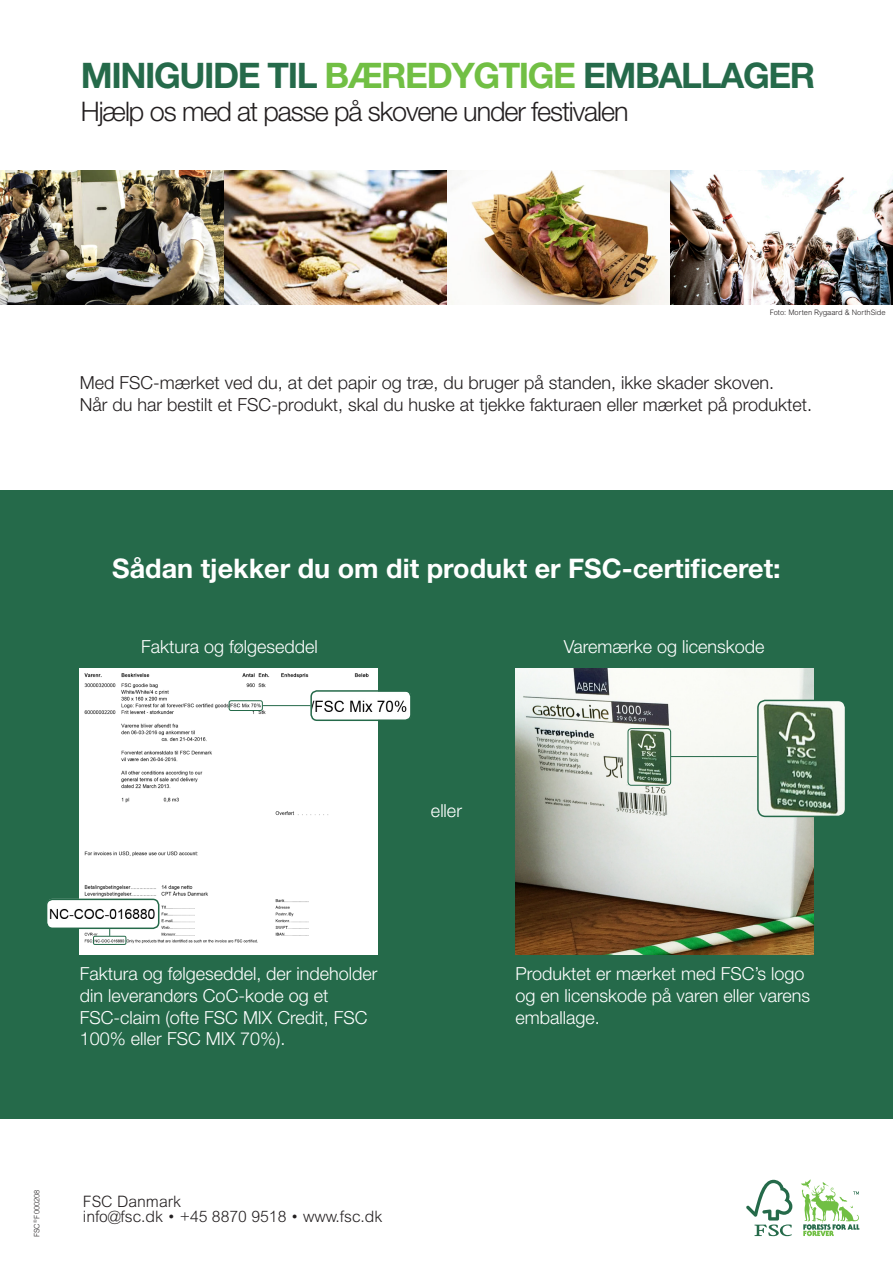
<style>
.page{position:relative;width:893px;height:1263px;background:#fff}
.page>*{position:absolute;margin:0;border:0;box-sizing:border-box;transform-origin:0 0}
.t1{font:700 35.25px "Helvetica Neue LT Std";letter-spacing:-.04em;color:#256a4a}
.brødtekst{font:700 27px "Helvetica Neue LT Std";color:#fff}
.t2{font:300 27px "Helvetica Neue LT Std";letter-spacing:-.04em;color:#231f20}
.brødtekst-2{font:300 18px/21.6px "Helvetica Neue LT Std";color:#fff}
.Paragraph_Style_1{font:300 18px "Helvetica Neue LT Std";color:#231f20}
.t3{font:300 15.75px "Arial MT Std";color:#231f20}
.t4{font:300 7.5px "Arial MT Std";color:#231f20}
.s1{color:#71bf44}
</style>
<div class="page">
<svg style="left:746px;top:1180px;width:46px;height:56px"></svg>
<svg style="left:801px;top:1179px;width:58px;height:57px"></svg>
<div style="left:0;top:490px;width:893px;height:628px;background:#256a4a"></div>
<img style="left:80px;top:668px;width:298px;height:286px">
<div style="left:229px;top:700px;width:34px;height:11px;border:1px solid #256a4a;border-radius:2px"></div>
<img style="left:311px;top:691px;width:98px;height:29px">
<div style="left:310px;top:690px;width:102px;height:31px;border:2px solid #256a4a;border-radius:6px"></div>
<div style="left:93px;top:936px;width:33px;height:9px;border:1px solid #256a4a"></div>
<img style="left:49px;top:899px;width:110px;height:29px">
<div style="left:46px;top:899px;width:113px;height:30px;border:2px solid #256a4a;border-radius:6px"></div>
<hr style="left:263px;top:705px;width:47px;height:1px;background:#256a4a">
<img style="left:515px;top:668px;width:298px;height:286px">
<img style="left:758px;top:700px;width:85px;height:116px">
<div style="left:757px;top:700px;width:89px;height:117px;border:2px solid #256a4a;border-radius:8px"></div>
<div style="left:628px;top:728px;width:43px;height:58px;border:1px solid #256a4a;border-radius:3px"></div>
<hr style="left:671px;top:756px;width:86px;height:1px;background:#256a4a">
<img style="left:0;top:170px;width:893px;height:135px">
<p class="t1" style="left:81px;top:54px;width:736px">MINIGUIDE TIL <span class="s1">BÆREDYGTIGE</span> EMBALLAGER</p>
<p class="t2" style="left:81px;top:95px;width:549px">Hjælp os med at passe på skovene under festivalen</p>
<p class="t4" style="left:770px;top:309px;width:117px">Foto: Morten Rygaard &amp; NorthSide</p>
<p class="Paragraph_Style_1" style="left:80px;top:371px;width:696px">Med FSC-mærket ved du, at det papir og træ, du bruger på standen, ikke skader skoven.</p>
<p class="Paragraph_Style_1" style="left:80px;top:394px;width:734px">Når du har bestilt et FSC-produkt, skal du huske at tjekke fakturaen eller mærket på produktet.</p>
<p class="brødtekst" style="left:112px;top:551px;width:670px">Sådan tjekker du om dit produkt er FSC-certificeret:</p>
<p class="brødtekst-2" style="left:141px;top:635px;width:178px">Faktura og følgeseddel</p>
<p class="brødtekst-2" style="left:431px;top:799px;width:33px">eller</p>
<p class="brødtekst-2" style="left:564px;top:635px;width:202px">Varemærke og licenskode</p>
<p class="brødtekst-2" style="left:80px;top:963px;width:299px">Faktura og følgeseddel, der indeholder din leverandørs CoC-kode og et<br>FSC-claim (ofte FSC MIX Credit, FSC<br>100% eller FSC MIX 70%).</p>
<p class="t4" style="left:33px;top:1237px;width:50px;rotate:-90deg">FSC<sup>®</sup> F000208</p>
<p class="t3" style="left:83px;top:1192px;width:100px">FSC Danmark</p>
<p class="t3" style="left:83px;top:1207px;width:301px">info@fsc.dk • +45 8870 9518 • www.fsc.dk</p>
<p class="brødtekst-2" style="left:515px;top:963px;width:296px">Produktet er mærket med FSC’s logo og en licenskode på varen eller varens emballage.</p>
</div>
